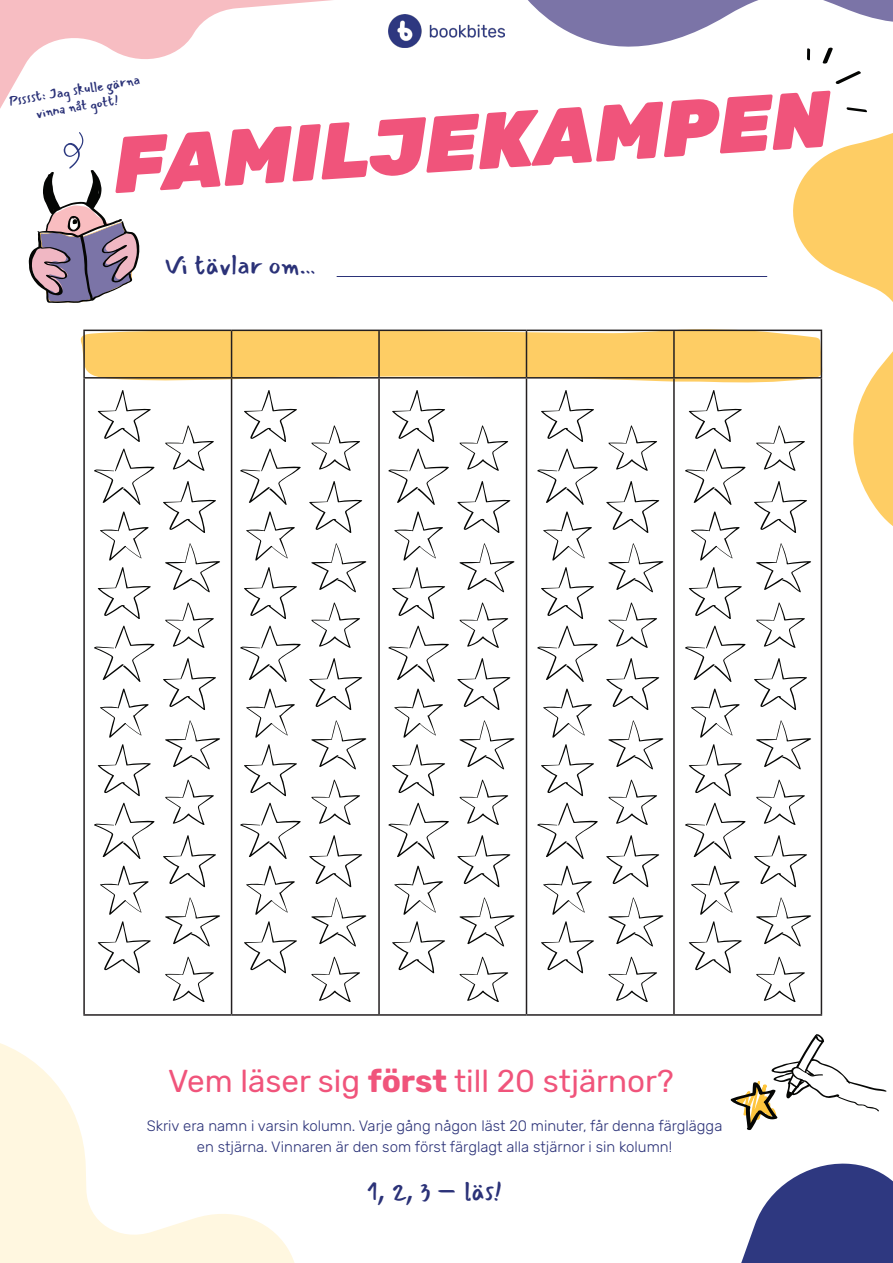
<style>
.page{position:relative;width:893px;height:1263px;background:#fff}
.page>*{position:absolute;margin:0;border:0;box-sizing:border-box;transform-origin:0 0}
.t1{font:italic 900 79.5px "Rubik";color:#f0547b}
.t2{font:31.5px "Rubik";color:#f0547b}
.t3{font:25.5px "Mansalva";color:#2b3278}
.t4{font:300 15px/21px "Rubik";color:#2b3278;text-align:center}
.t5{font:13.5px/16.2px "Mansalva";color:#2b3278;text-align:center}
.s1{font-weight:700}
</style>
<div class="page">
<svg style="left:741px;top:1163px;width:152px;height:100px"></svg>
<svg style="left:0;top:1043px;width:295px;height:220px"></svg>
<svg style="left:528px;top:0;width:230px;height:47px;fill:#7b74a7"></svg>
<svg style="left:793px;top:0;width:100px;height:562px"></svg>
<svg style="left:0;top:0;width:333px;height:109px"></svg>
<svg style="left:80px;top:325px;width:742px;height:58px;background:#fbd37c"></svg>
<hr style="left:83px;top:330px;width:149px;height:1px;background:#231f20">
<hr style="left:83px;top:331px;width:2px;height:46px;background:#231f20">
<hr style="left:232px;top:330px;width:147px;height:1px;background:#231f20">
<hr style="left:231px;top:331px;width:1px;height:46px;background:#231f20">
<hr style="left:379px;top:330px;width:147px;height:1px;background:#231f20">
<hr style="left:378px;top:331px;width:2px;height:46px;background:#231f20">
<hr style="left:526px;top:330px;width:148px;height:1px;background:#231f20">
<hr style="left:526px;top:331px;width:1px;height:46px;background:#231f20">
<hr style="left:674px;top:330px;width:148px;height:1px;background:#231f20">
<hr style="left:673px;top:331px;width:2px;height:46px;background:#231f20">
<hr style="left:821px;top:331px;width:1px;height:46px;background:#231f20">
<hr style="left:83px;top:377px;width:149px;height:2px;background:#231f20">
<hr style="left:83px;top:379px;width:2px;height:635px;background:#231f20">
<hr style="left:232px;top:377px;width:147px;height:2px;background:#231f20">
<hr style="left:231px;top:379px;width:1px;height:635px;background:#231f20">
<hr style="left:379px;top:377px;width:147px;height:2px;background:#231f20">
<hr style="left:378px;top:379px;width:2px;height:635px;background:#231f20">
<hr style="left:526px;top:377px;width:148px;height:2px;background:#231f20">
<hr style="left:526px;top:379px;width:1px;height:635px;background:#231f20">
<hr style="left:674px;top:377px;width:148px;height:2px;background:#231f20">
<hr style="left:673px;top:379px;width:2px;height:635px;background:#231f20">
<hr style="left:821px;top:379px;width:1px;height:635px;background:#231f20">
<hr style="left:83px;top:1014px;width:149px;height:2px;background:#231f20">
<hr style="left:232px;top:1014px;width:147px;height:2px;background:#231f20">
<hr style="left:379px;top:1014px;width:147px;height:2px;background:#231f20">
<hr style="left:526px;top:1014px;width:148px;height:2px;background:#231f20">
<hr style="left:674px;top:1014px;width:148px;height:2px;background:#231f20">
<hr style="left:337px;top:276px;width:430px;height:1px;background:#2b3278">
<svg style="left:691px;top:865px;width:49px;height:50px"></svg>
<svg style="left:543px;top:865px;width:49px;height:50px"></svg>
<svg style="left:394px;top:865px;width:49px;height:50px"></svg>
<svg style="left:246px;top:865px;width:49px;height:50px"></svg>
<svg style="left:100px;top:865px;width:49px;height:50px"></svg>
<svg style="left:691px;top:511px;width:49px;height:50px"></svg>
<svg style="left:543px;top:511px;width:49px;height:50px"></svg>
<svg style="left:394px;top:511px;width:49px;height:50px"></svg>
<svg style="left:246px;top:511px;width:49px;height:50px"></svg>
<svg style="left:100px;top:511px;width:49px;height:50px"></svg>
<svg style="left:691px;top:688px;width:49px;height:50px"></svg>
<svg style="left:543px;top:688px;width:49px;height:50px"></svg>
<svg style="left:394px;top:688px;width:49px;height:50px"></svg>
<svg style="left:246px;top:688px;width:49px;height:50px"></svg>
<svg style="left:100px;top:688px;width:49px;height:50px"></svg>
<svg style="left:685px;top:803px;width:61px;height:56px"></svg>
<svg style="left:537px;top:803px;width:61px;height:56px"></svg>
<svg style="left:388px;top:803px;width:61px;height:56px"></svg>
<svg style="left:240px;top:803px;width:61px;height:56px"></svg>
<svg style="left:94px;top:803px;width:61px;height:56px"></svg>
<svg style="left:685px;top:448px;width:61px;height:57px"></svg>
<svg style="left:537px;top:448px;width:61px;height:57px"></svg>
<svg style="left:388px;top:448px;width:61px;height:57px"></svg>
<svg style="left:240px;top:448px;width:61px;height:57px"></svg>
<svg style="left:94px;top:448px;width:61px;height:57px"></svg>
<svg style="left:685px;top:625px;width:61px;height:57px"></svg>
<svg style="left:537px;top:625px;width:61px;height:57px"></svg>
<svg style="left:388px;top:625px;width:61px;height:57px"></svg>
<svg style="left:240px;top:625px;width:61px;height:57px"></svg>
<svg style="left:94px;top:625px;width:61px;height:57px"></svg>
<svg style="left:756px;top:897px;width:55px;height:49px"></svg>
<svg style="left:608px;top:897px;width:56px;height:49px"></svg>
<svg style="left:459px;top:897px;width:56px;height:49px"></svg>
<svg style="left:311px;top:897px;width:56px;height:49px"></svg>
<svg style="left:165px;top:897px;width:55px;height:49px"></svg>
<svg style="left:756px;top:543px;width:56px;height:49px"></svg>
<svg style="left:608px;top:543px;width:56px;height:49px"></svg>
<svg style="left:459px;top:543px;width:56px;height:49px"></svg>
<svg style="left:311px;top:543px;width:56px;height:49px"></svg>
<svg style="left:165px;top:543px;width:55px;height:49px"></svg>
<svg style="left:756px;top:720px;width:55px;height:49px"></svg>
<svg style="left:608px;top:720px;width:56px;height:49px"></svg>
<svg style="left:459px;top:720px;width:56px;height:49px"></svg>
<svg style="left:311px;top:720px;width:56px;height:49px"></svg>
<svg style="left:165px;top:720px;width:55px;height:49px"></svg>
<svg style="left:689px;top:921px;width:53px;height:52px"></svg>
<svg style="left:541px;top:921px;width:53px;height:52px"></svg>
<svg style="left:392px;top:921px;width:53px;height:52px"></svg>
<svg style="left:244px;top:921px;width:53px;height:52px"></svg>
<svg style="left:98px;top:921px;width:53px;height:52px"></svg>
<svg style="left:689px;top:567px;width:53px;height:52px"></svg>
<svg style="left:541px;top:567px;width:53px;height:52px"></svg>
<svg style="left:392px;top:567px;width:53px;height:52px"></svg>
<svg style="left:244px;top:567px;width:53px;height:52px"></svg>
<svg style="left:98px;top:567px;width:53px;height:52px"></svg>
<svg style="left:689px;top:744px;width:53px;height:52px"></svg>
<svg style="left:541px;top:744px;width:53px;height:52px"></svg>
<svg style="left:392px;top:744px;width:53px;height:52px"></svg>
<svg style="left:244px;top:744px;width:53px;height:52px"></svg>
<svg style="left:98px;top:744px;width:53px;height:52px"></svg>
<svg style="left:689px;top:390px;width:53px;height:52px"></svg>
<svg style="left:541px;top:390px;width:53px;height:52px"></svg>
<svg style="left:392px;top:390px;width:53px;height:52px"></svg>
<svg style="left:244px;top:390px;width:53px;height:52px"></svg>
<svg style="left:98px;top:390px;width:53px;height:52px"></svg>
<svg style="left:754px;top:835px;width:53px;height:52px"></svg>
<svg style="left:606px;top:835px;width:54px;height:52px"></svg>
<svg style="left:457px;top:835px;width:54px;height:52px"></svg>
<svg style="left:309px;top:835px;width:54px;height:52px"></svg>
<svg style="left:163px;top:835px;width:53px;height:52px"></svg>
<svg style="left:754px;top:481px;width:53px;height:52px"></svg>
<svg style="left:606px;top:481px;width:54px;height:52px"></svg>
<svg style="left:457px;top:481px;width:54px;height:52px"></svg>
<svg style="left:309px;top:481px;width:54px;height:52px"></svg>
<svg style="left:163px;top:481px;width:53px;height:52px"></svg>
<svg style="left:754px;top:658px;width:53px;height:52px"></svg>
<svg style="left:606px;top:658px;width:54px;height:52px"></svg>
<svg style="left:457px;top:658px;width:54px;height:52px"></svg>
<svg style="left:309px;top:658px;width:54px;height:52px"></svg>
<svg style="left:163px;top:658px;width:53px;height:52px"></svg>
<svg style="left:756px;top:956px;width:49px;height:46px"></svg>
<svg style="left:608px;top:956px;width:49px;height:46px"></svg>
<svg style="left:459px;top:956px;width:49px;height:46px"></svg>
<svg style="left:311px;top:956px;width:49px;height:46px"></svg>
<svg style="left:165px;top:956px;width:49px;height:46px"></svg>
<svg style="left:756px;top:602px;width:49px;height:46px"></svg>
<svg style="left:608px;top:602px;width:49px;height:46px"></svg>
<svg style="left:459px;top:602px;width:49px;height:46px"></svg>
<svg style="left:311px;top:602px;width:49px;height:46px"></svg>
<svg style="left:165px;top:602px;width:49px;height:46px"></svg>
<svg style="left:756px;top:779px;width:49px;height:46px"></svg>
<svg style="left:608px;top:779px;width:49px;height:46px"></svg>
<svg style="left:459px;top:779px;width:49px;height:46px"></svg>
<svg style="left:311px;top:779px;width:49px;height:46px"></svg>
<svg style="left:165px;top:779px;width:49px;height:46px"></svg>
<svg style="left:756px;top:425px;width:49px;height:46px"></svg>
<svg style="left:608px;top:425px;width:49px;height:46px"></svg>
<svg style="left:459px;top:425px;width:49px;height:46px"></svg>
<svg style="left:311px;top:425px;width:49px;height:46px"></svg>
<svg style="left:165px;top:425px;width:49px;height:46px"></svg>
<svg style="left:846px;top:107px;width:22px;height:5px"></svg>
<svg style="left:834px;top:71px;width:28px;height:14px"></svg>
<svg style="left:822px;top:47px;width:11px;height:17px"></svg>
<svg style="left:807px;top:47px;width:3px;height:14px"></svg>
<svg style="left:730px;top:1034px;width:157px;height:96px"></svg>
<img style="left:388px;top:14px;width:117px;height:34px">
<svg style="left:29px;top:132px;width:111px;height:171px"></svg>
<p class="t5" style="left:8px;top:93px;width:134px;rotate:-9deg">Psssst: Jag skulle gärna vinna nåt gott!</p>
<p class="t1" style="left:111px;top:120px;width:719px;rotate:-4deg">FAMILJEKAMPEN</p>
<p class="t3" style="left:165px;top:245px;width:153px">Vi tävlar om…</p>
<p class="t2" style="left:168px;top:1063px;width:507px">Vem läser sig <span class="s1">först</span> till 20 stjärnor?</p>
<p class="t4" style="left:147px;top:1116px;width:577px">Skriv era namn i varsin kolumn. Varje gång någon läst 20 minuter, får denna färglägga en stjärna. Vinnaren är den som först färglagt alla stjärnor i sin kolumn!</p>
<p class="t3" style="left:367px;top:1172px;width:137px">1, 2, 3 – läs!</p>
</div>
